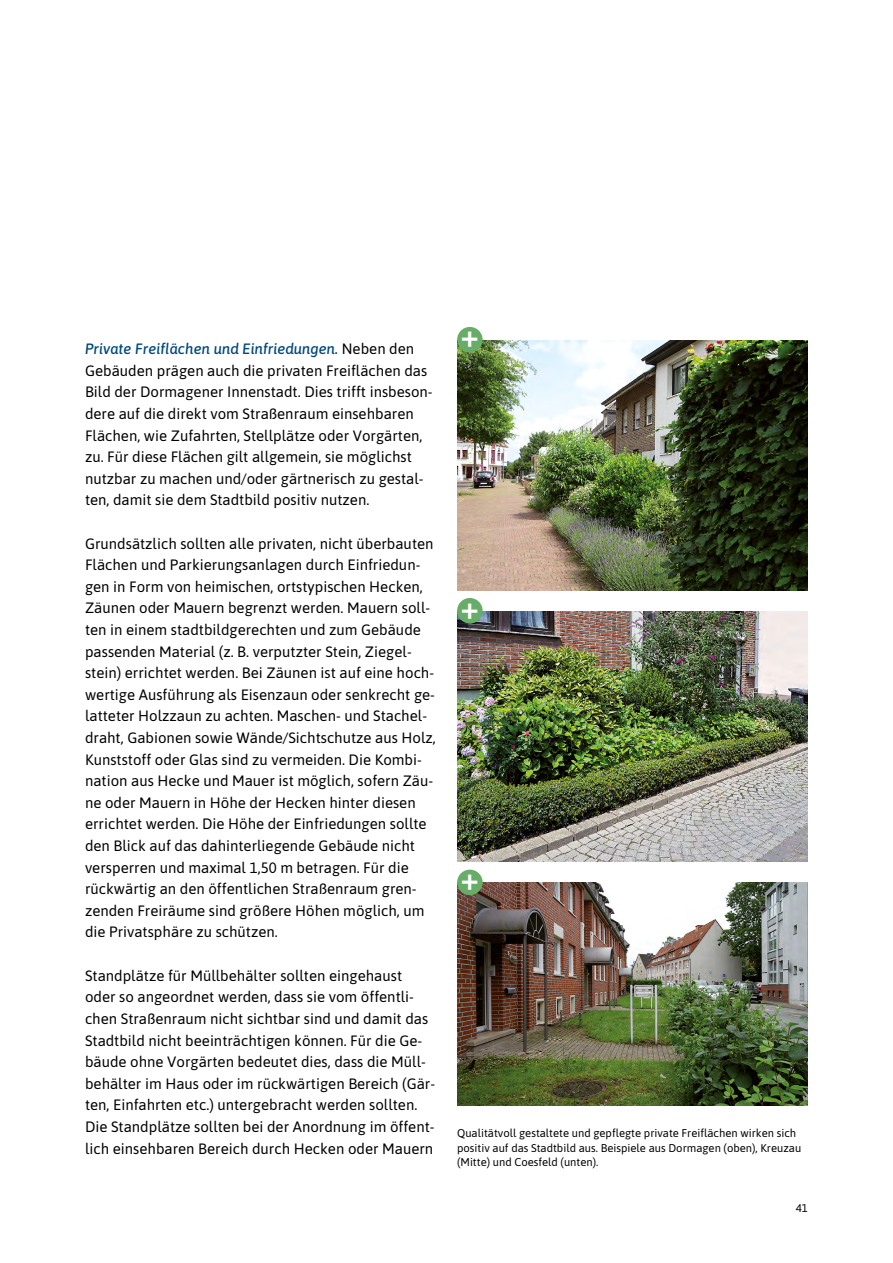
<style>
.page{position:relative;width:893px;height:1263px;background:#fff}
.page>*{position:absolute;margin:0;border:0;box-sizing:border-box;transform-origin:0 0}
._1_Fließ{font:700 30px "Frutiger LT Pro";color:#fff}
._1_Fließ-2{font:15px/21.6px "Asap";color:#000}
._2_Bild{font:11.25px/14.2px "Asap";color:#000}
.s1{font-weight:500;font-style:italic;color:#00497e}
</style>
<div class="page">
<img style="left:457px;top:340px;width:351px;height:250px">
<img style="left:457px;top:882px;width:351px;height:224px">
<img style="left:457px;top:611px;width:351px;height:250px">
<div style="left:457px;top:327px;width:26px;height:25px;background:#67ad68;border-radius:50%"></div>
<div style="left:457px;top:598px;width:26px;height:25px;background:#67ad68;border-radius:50%"></div>
<div style="left:457px;top:870px;width:26px;height:25px;background:#67ad68;border-radius:50%"></div>
<p class="_1_Fließ-2" style="left:85px;top:337px;width:349px"><span class="s1">Private Freiflächen und Einfriedungen.</span> Neben den Gebäuden prägen auch die privaten Freiflächen das Bild der Dormagener Innenstadt. Dies trifft insbeson&shy;dere auf die direkt vom Straßenraum einsehbaren Flächen, wie Zufahrten, Stellplätze oder Vorgärten, zu. Für diese Flächen gilt allgemein, sie möglichst nutzbar zu machen und/oder gärtnerisch zu gestal&shy;ten, damit sie dem Stadtbild positiv nutzen.</p>
<p class="_1_Fließ-2" style="left:85px;top:532px;width:352px">Grundsätzlich sollten alle privaten, nicht überbauten Flächen und Parkierungsanlagen durch Einfriedun&shy;gen in Form von heimischen, ortstypischen Hecken, Zäunen oder Mauern begrenzt werden. Mauern soll&shy;ten in einem stadtbildgerechten und zum Gebäude passenden Material (z. B. verputzter Stein, Ziegel&shy;stein) errichtet werden. Bei Zäunen ist auf eine hoch&shy;wertige Ausführung als Eisenzaun oder senkrecht ge&shy;latteter Holzzaun zu achten. Maschen- und Stachel&shy;draht, Gabionen sowie Wände/Sichtschutze aus Holz, Kunststoff oder Glas sind zu vermeiden. Die Kombi&shy;nation aus Hecke und Mauer ist möglich, sofern Zäu&shy;ne oder Mauern in Höhe der Hecken hinter diesen errichtet werden. Die Höhe der Einfriedungen sollte den Blick auf das dahinterliegende Gebäude nicht versperren und maximal 1,50 m betragen. Für die rückwärtig an den öffentlichen Straßenraum gren&shy;zenden Freiräume sind größere Höhen möglich, um die Privatsphäre zu schützen.</p>
<p class="_1_Fließ-2" style="left:85px;top:964px;width:352px">Standplätze für Müllbehälter sollten eingehaust oder so angeordnet werden, dass sie vom öffentli&shy;chen Straßenraum nicht sichtbar sind und damit das Stadtbild nicht beeinträchtigen können. Für die Ge&shy;bäude ohne Vorgärten bedeutet dies, dass die Müll&shy;behälter im Haus oder im rückwärtigen Bereich (Gär&shy;ten, Einfahrten etc.) untergebracht werden sollten.<br>Die Standplätze sollten bei der Anordnung im öffent&shy;lich einsehbaren Bereich durch Hecken oder Mauern</p>
<p class="_1_Fließ" style="left:461px;top:319px;width:19px">+</p>
<p class="_1_Fließ" style="left:461px;top:590px;width:19px">+</p>
<p class="_1_Fließ" style="left:461px;top:862px;width:19px">+</p>
<p class="_2_Bild" style="left:457px;top:1126px;width:346px">Qualitätvoll gestaltete und gepflegte private Freiflächen wirken sich positiv auf das Stadtbild aus. Beispiele aus Dormagen (oben), Kreuzau (Mitte) und Coesfeld (unten).</p>
<p class="_2_Bild" style="left:796px;top:1200px;width:14px">41</p>
</div>
